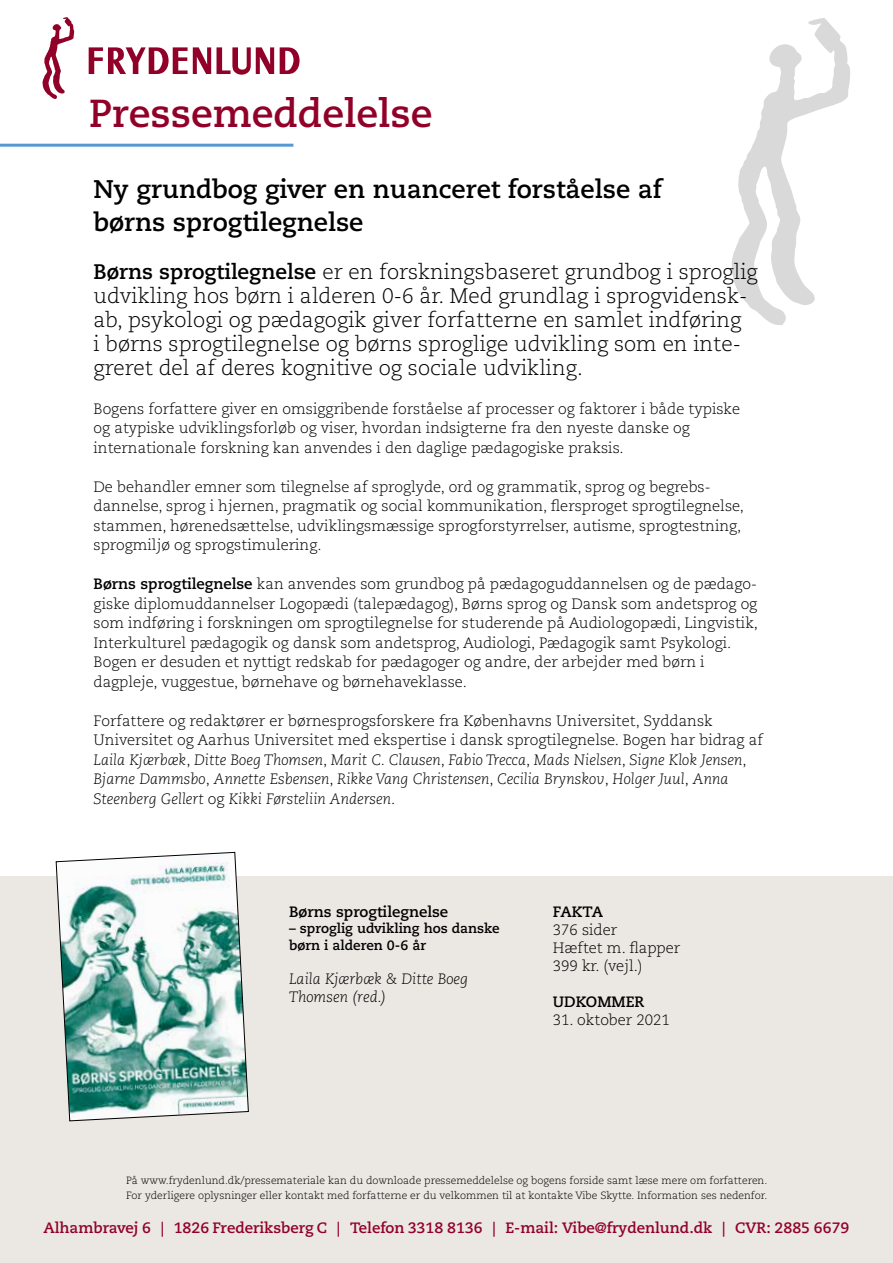
<style>
.page{position:relative;width:893px;height:1263px;background:#fff}
.page>*{position:absolute;margin:0;border:0;box-sizing:border-box;transform-origin:0 0}
.t1{font:700 39px "Caecilia LT Std";color:#910028}
.t2{font:700 25.5px/32.4px "Caecilia LT Std";color:#000}
.t3{font:300 21px/24px "Caecilia LT Std";color:#000}
.t4{font:300 15px/19.5px "Caecilia LT Std";color:#000}
.t5{font:italic 300 15px/19.5px "Caecilia LT Std";color:#000}
.t6{font:700 15px "Caecilia LT Std";color:#910028}
.t7{font:700 15px "Caecilia LT Std";color:#000}
.t8{font:700 13.5px/16.5px "Caecilia LT Std";color:#000}
.t9{font:300 10.5px/15px "Caecilia LT Std";color:#000}
.s1{font-weight:700}
.s2{font-style:normal}
</style>
<div class="page">
<svg style="left:731px;top:18px;width:119px;height:307px"></svg>
<hr style="left:0;top:144px;width:293px;height:3px;background:#5698d2">
<div style="left:0;top:876px;width:893px;height:387px;background:#ebe7e2"></div>
<svg style="left:43px;top:17px;width:32px;height:82px"></svg>
<svg style="left:89px;top:47px;width:122px;height:27px"></svg>
<svg style="left:217px;top:47px;width:57px;height:28px"></svg>
<svg style="left:280px;top:47px;width:20px;height:27px"></svg>
<img style="left:56px;top:852px;width:193px;height:269px">
<h1 class="t1" style="left:89px;top:91px;width:345px">Pressemeddelelse</h1>
<h2 class="t2" style="left:94px;top:174px;width:570px">Ny grundbog giver en nuanceret forståelse af børns sprogtilegnelse</h2>
<p class="t3" style="left:94px;top:260px;width:666px"><span class="s1">Børns sprogtilegnelse</span> er en forskningsbaseret grundbog i sproglig udvikling hos børn i alderen 0-6 år. Med grundlag i sprogvidensk&shy;ab, psykologi og pædagogik giver forfatterne en samlet indføring<br>i børns sprogtilegnelse og børns sproglige udvikling som en inte&shy;greret del af deres kognitive og sociale udvikling.</p>
<p class="t4" style="left:94px;top:399px;width:648px">Bogens forfattere giver en omsiggribende forståelse af processer og faktorer i både typiske og atypiske udviklingsforløb og viser, hvordan indsigterne fra den nyeste danske og internationale forskning kan anvendes i den daglige pædagogiske praksis.</p>
<p class="t4" style="left:94px;top:477px;width:652px">De behandler emner som tilegnelse af sproglyde, ord og grammatik, sprog og begrebs&shy;dannelse, sprog i hjernen, pragmatik og social kommunikation, flersproget sprogtilegnelse, stammen, hørenedsættelse, udviklingsmæssige sprogforstyrrelser, autisme, sprogtestning, sprogmiljø og sprogstimulering.</p>
<p class="t4" style="left:94px;top:575px;width:666px"><span class="s1">Børns sprogtilegnelse</span> kan anvendes som grundbog på pædagoguddannelsen og de pædago&shy;giske diplomuddannelser Logopædi (talepædagog), Børns sprog og Dansk som andetsprog og som indføring i forskningen om sprogtilegnelse for studerende på Audiologopædi, Lingvistik, Interkulturel pædagogik og dansk som andetsprog, Audiologi, Pædagogik samt Psykologi.<br>Bogen er desuden et nyttigt redskab for pædagoger og andre, der arbejder med børn i dagpleje, vuggestue, børnehave og børnehaveklasse.</p>
<p class="t5" style="left:94px;top:711px;width:671px"><span class="s2">Forfattere og redaktører er børnesprogsforskere fra Københavns Universitet, Syddansk Universitet og Aarhus Universitet med ekspertise i dansk sprogtilegnelse. Bogen har bidrag af </span>Laila Kjærbæk<span class="s2">,</span> Ditte Boeg Thomsen<span class="s2">,</span> Marit C. Clausen<span class="s2">,</span> Fabio Trecca<span class="s2">,</span> Mads Nielsen<span class="s2">,</span> Signe Klok Jensen<span class="s2">, </span>Bjarne Dammsbo<span class="s2">,</span> Annette Esbensen<span class="s2">,</span> Rikke Vang Christensen<span class="s2">,</span> Cecilia Brynskov<span class="s2">,</span> Holger Juul<span class="s2">,</span> Anna Steenberg Gellert <span class="s2">og</span> Kikki Førsteliin Andersen<span class="s2">.</span></p>
<p class="t7" style="left:289px;top:903px;width:161px">Børns sprogtilegnelse</p>
<p class="t8" style="left:289px;top:921px;width:212px">– sproglig udvikling hos danske børn i alderen 0-6 år</p>
<p class="t5" style="left:289px;top:971px;width:181px;line-height:18px">Laila Kjærbæk &amp; Ditte Boeg<br>Thomsen (red.)</p>
<p class="t7" style="left:553px;top:903px;width:52px">FAKTA</p>
<p class="t4" style="left:553px;top:921px;width:129px;line-height:18px">376 sider<br>Hæftet m. flapper<br>399 kr. (vejl.)</p>
<p class="t7" style="left:553px;top:993px;width:93px">UDKOMMER</p>
<p class="t4" style="left:553px;top:1011px;width:118px">31. oktober 2021</p>
<p class="t9" style="left:126px;top:1173px;width:643px">På www.frydenlund.dk/pressemateriale kan du downloade pressemeddelelse og bogens forside samt læse mere om forfatteren.<br>For yderligere oplysninger eller kontakt med forfatterne er du velkommen til at kontakte Vibe Skytte. Information ses nedenfor.</p>
<p class="t6" style="left:43px;top:1218px;width:807px">Alhambravej 6 | 1826 Frederiksberg C | Telefon 3318 8136 | E-mail: Vibe@frydenlund.dk | CVR: 2885 6679</p>
</div>
